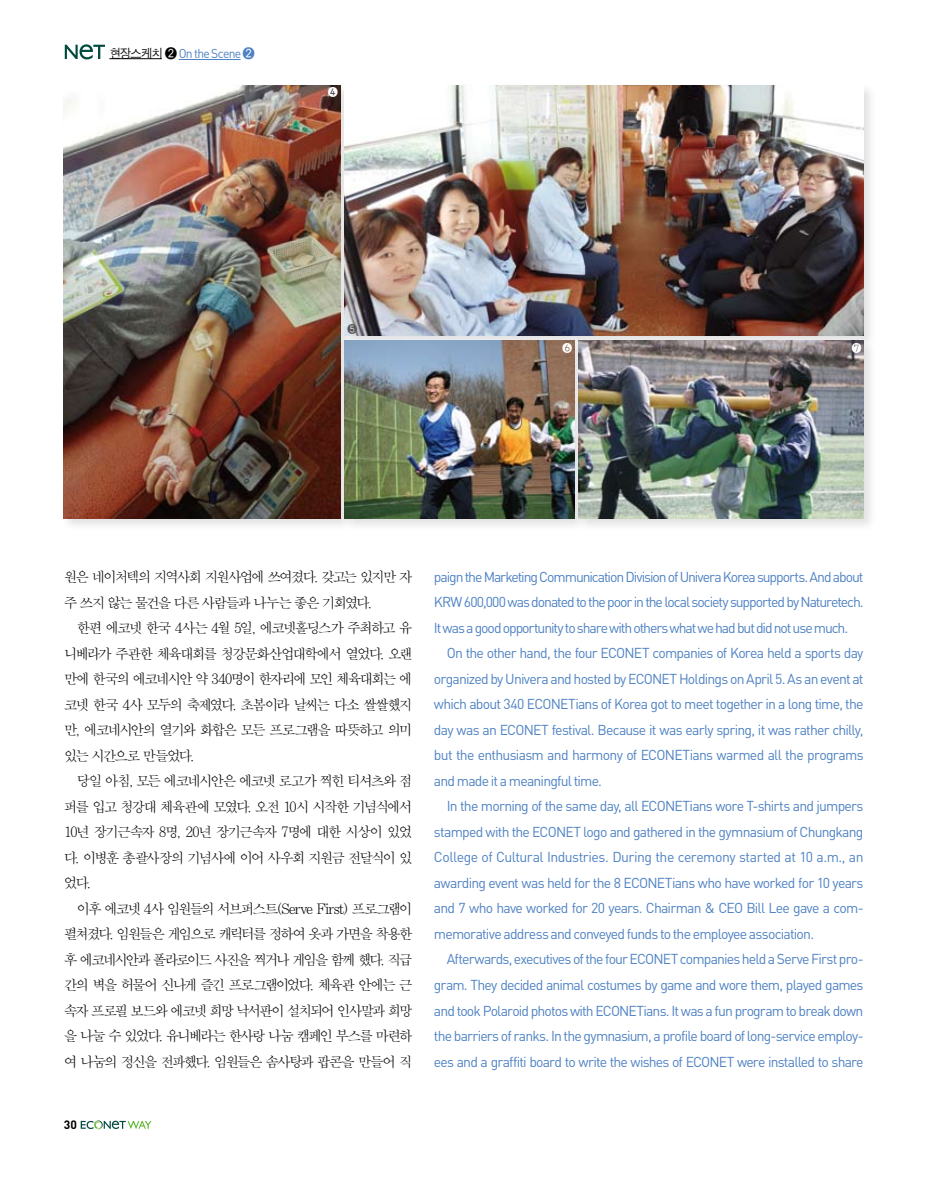
<style>
.page{position:relative;width:936px;height:1191px;background:#fff}
.page>*{position:absolute;margin:0;border:0;box-sizing:border-box;transform-origin:0 0}
.t1{font:14.25px "DIN";letter-spacing:-.06em;color:#4f82c3}
.t2{font:14.25px "DIN";letter-spacing:-.035em;color:#4f82c3}
.t3{font:14.1px "SMSS Myung Jo Std";letter-spacing:-.155em;color:#000}
.t4{font:12.75px "DIN";letter-spacing:-.055em;color:#4f82c3;scale:.95 1}
.t5{font:700 12px "DIN";color:#000}
.t6{font:10.2px "SMJ Gothic Std";color:#fff;scale:.95 1}
.t7{font:10.2px "SMJ Gothic Std";color:#595757;scale:.95 1}
.s1{font-family:"SMJ Gothic Std";font-size:12.3px;color:#000}
.s2{font-family:"SMJ Gothic Std";font-size:12.3px}
</style>
<div class="page">
<hr style="left:109px;top:58px;width:53px;height:1px;background:#000">
<hr style="left:179px;top:59px;width:61px;height:1px;background:#4f82c3">
<svg style="left:65px;top:44px;width:40px;height:15px"></svg>
<svg style="left:81px;top:1120px;width:70px;height:9px"></svg>
<div style="left:61px;top:82px;width:292px;height:450px;background:#000;opacity:.12"></div>
<img style="left:64px;top:85px;width:276px;height:434px">
<div style="left:341px;top:82px;width:535px;height:267px;background:#000;opacity:.12"></div>
<img style="left:344px;top:85px;width:519px;height:251px">
<div style="left:341px;top:337px;width:247px;height:195px;background:#000;opacity:.12"></div>
<img style="left:344px;top:340px;width:230px;height:179px">
<div style="left:575px;top:337px;width:301px;height:195px;background:#000;opacity:.12"></div>
<img style="left:578px;top:340px;width:285px;height:179px">
<p class="t4" style="left:109px;top:45px;width:154px"><span class="s1">현장스케치 ❷</span> On the Scene<span class="s2">❷</span></p>
<p class="t6" style="left:328px;top:87px;width:12px">❹</p>
<p class="t7" style="left:347px;top:323px;width:12px">❺</p>
<p class="t6" style="left:562px;top:342px;width:12px">❻</p>
<p class="t6" style="left:851px;top:342px;width:12px">❼</p>
<p class="t3" style="left:64px;top:570px;width:350px">원은 네이처텍의 지역사회 지원사업에 쓰여졌다. 갖고는 있지만 자</p>
<p class="t3" style="left:64px;top:595px;width:310px">주 쓰지 않는 물건을 다른 사람들과 나누는 좋은 기회였다.</p>
<p class="t3" style="left:77px;top:621px;width:337px">한편 에코넷 한국 4사는 4월 5일, 에코넷홀딩스가 주최하고 유</p>
<p class="t3" style="left:64px;top:646px;width:350px">니베라가 주관한 체육대회를 청강문화산업대학에서 열었다. 오랜</p>
<p class="t3" style="left:64px;top:672px;width:350px">만에 한국의 에코네시안 약 340명이 한자리에 모인 체육대회는 에</p>
<p class="t3" style="left:64px;top:697px;width:350px">코넷 한국 4사 모두의 축제였다. 초봄이라 날씨는 다소 쌀쌀했지</p>
<p class="t3" style="left:64px;top:723px;width:350px">만, 에코네시안의 열기와 화합은 모든 프로그램을 따뜻하고 의미</p>
<p class="t3" style="left:64px;top:748px;width:133px">있는 시간으로 만들었다.</p>
<p class="t3" style="left:77px;top:774px;width:337px">당일 아침, 모든 에코네시안은 에코넷 로고가 찍힌 티셔츠와 점</p>
<p class="t3" style="left:64px;top:799px;width:350px">퍼를 입고 청강대 체육관에 모였다. 오전 10시 시작한 기념식에서</p>
<p class="t3" style="left:64px;top:825px;width:350px">10년 장기근속자 8명, 20년 장기근속자 7명에 대한 시상이 있었</p>
<p class="t3" style="left:64px;top:850px;width:350px">다. 이병훈 총괄사장의 기념사에 이어 사우회 지원금 전달식이 있</p>
<p class="t3" style="left:64px;top:876px;width:29px">었다.</p>
<p class="t3" style="left:77px;top:901px;width:337px">이후 에코넷 4사 임원들의 서브퍼스트(Serve First) 프로그램이</p>
<p class="t3" style="left:64px;top:927px;width:350px">펼쳐졌다. 임원들은 게임으로 캐릭터를 정하여 옷과 가면을 착용한</p>
<p class="t3" style="left:64px;top:952px;width:350px">후 에코네시안과 폴라로이드 사진을 찍거나 게임을 함께 했다. 직급</p>
<p class="t3" style="left:64px;top:978px;width:350px">간의 벽을 허물어 신나게 즐긴 프로그램이었다. 체육관 안에는 근</p>
<p class="t3" style="left:64px;top:1003px;width:350px">속자 프로필 보드와 에코넷 희망 낙서판이 설치되어 인사말과 희망</p>
<p class="t3" style="left:64px;top:1029px;width:350px">을 나눌 수 있었다. 유니베라는 한사랑 나눔 캠페인 부스를 마련하</p>
<p class="t3" style="left:64px;top:1054px;width:350px">여 나눔의 정신을 전파했다. 임원들은 솜사탕과 팝콘을 만들어 직</p>
<p class="t5" style="left:64px;top:1117px;width:15px">30</p>
<p class="t1" style="left:434px;top:568px;width:431px">paign the Marketing Communication Division of Univera Korea supports. And about</p>
<p class="t1" style="left:434px;top:593px;width:431px">KRW 600,000 was donated to the poor in the local society supported by Naturetech.</p>
<p class="t1" style="left:434px;top:619px;width:416px">It was a good opportunity to share with others what we had but did not use much.</p>
<p class="t1" style="left:446px;top:644px;width:418px">On the other hand, the four ECONET companies of Korea held a sports day</p>
<p class="t1" style="left:434px;top:670px;width:431px">organized by Univera and hosted by ECONET Holdings on April 5. As an event at</p>
<p class="t1" style="left:434px;top:695px;width:431px">which about 340 ECONETians of Korea got to meet together in a long time, the</p>
<p class="t1" style="left:434px;top:721px;width:431px">day was an ECONET festival. Because it was early spring, it was rather chilly,</p>
<p class="t1" style="left:434px;top:746px;width:431px">but the enthusiasm and harmony of ECONETians warmed all the programs</p>
<p class="t1" style="left:434px;top:772px;width:170px">and made it a meaningful time.</p>
<p class="t1" style="left:446px;top:797px;width:418px">In the morning of the same day, all ECONETians wore T-shirts and jumpers</p>
<p class="t1" style="left:434px;top:823px;width:431px">stamped with the ECONET logo and gathered in the gymnasium of Chungkang</p>
<p class="t2" style="left:434px;top:848px;width:431px">College of Cultural Industries. During the ceremony started at 10 a.m., an</p>
<p class="t1" style="left:434px;top:874px;width:431px">awarding event was held for the 8 ECONETians who have worked for 10 years</p>
<p class="t1" style="left:434px;top:899px;width:431px">and 7 who have worked for 20 years. Chairman &amp; CEO Bill Lee gave a com-</p>
<p class="t1" style="left:434px;top:925px;width:381px">memorative address and conveyed funds to the employee association.</p>
<p class="t1" style="left:446px;top:950px;width:418px">Afterwards, executives of the four ECONET companies held a Serve First pro-</p>
<p class="t1" style="left:434px;top:976px;width:431px">gram. They decided animal costumes by game and wore them, played games</p>
<p class="t1" style="left:434px;top:1001px;width:431px">and took Polaroid photos with ECONETians. It was a fun program to break down</p>
<p class="t1" style="left:434px;top:1027px;width:431px">the barriers of ranks. In the gymnasium, a profile board of long-service employ-</p>
<p class="t1" style="left:434px;top:1052px;width:431px">ees and a graffiti board to write the wishes of ECONET were installed to share</p>
</div>
